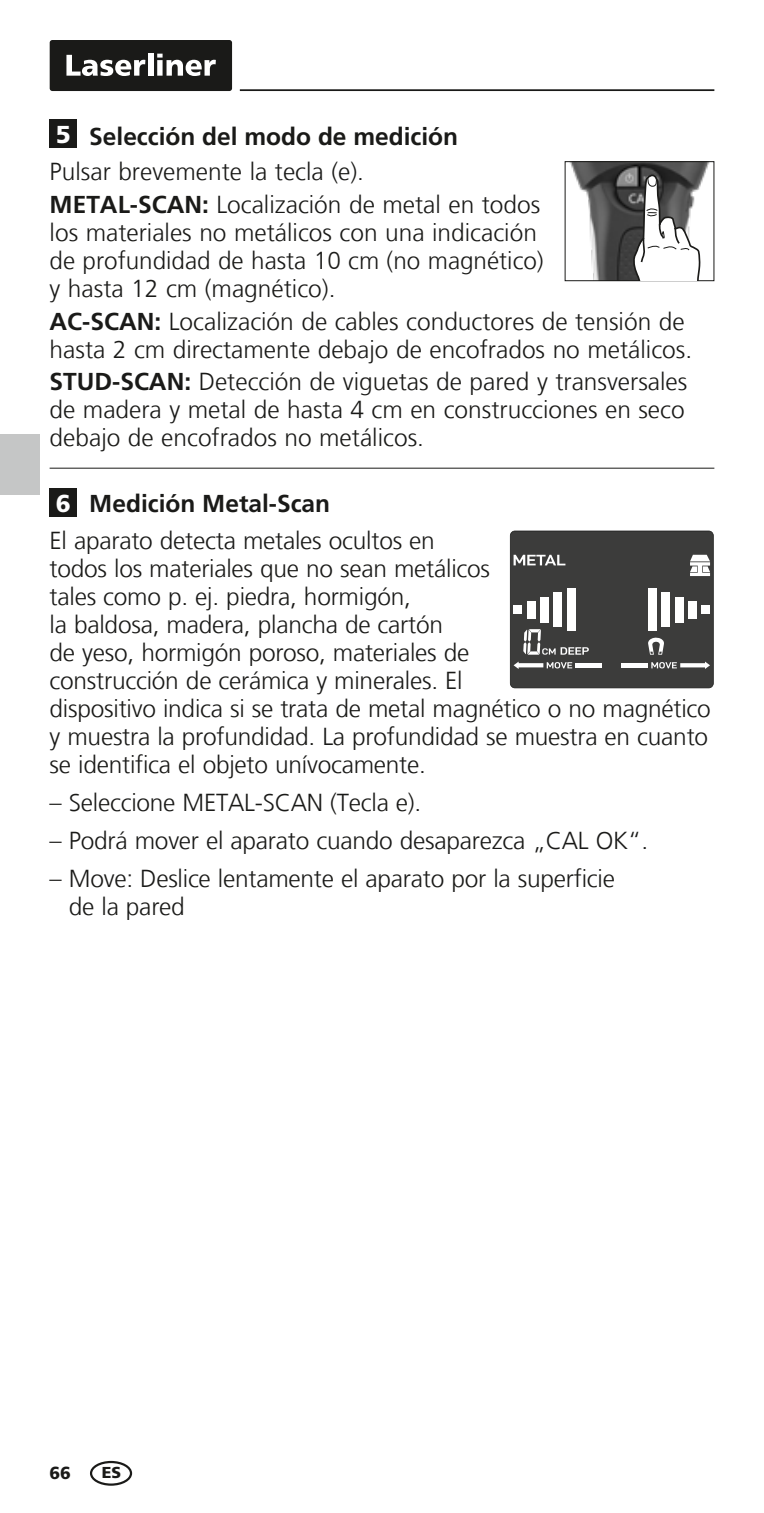
<style>
.page{position:relative;width:764px;height:1513px;background:#fff}
.page>*{position:absolute;margin:0;border:0;box-sizing:border-box;transform-origin:0 0}
.t1{font:300 24.5px/28px "Frutiger LT Com";letter-spacing:-.01em;color:#1a1a18}
.t2{font:700 24.5px "Frutiger LT Com";color:#1a1a18}
.t3{font:900 24.5px "Frutiger LT Com";color:#fff}
.t4{font:900 17.5px "Frutiger LT Com";color:#1a1a18}
.t5{font:900 15.75px "Frutiger LT Com";color:#1a1a18}
.s1{font-weight:700}
</style>
<div class="page">
<hr style="left:240px;top:89px;width:474px;height:2px;background:#1a1a18">
<div style="left:50px;top:40px;width:182px;height:51px;background:#1a1a18;border-radius:3px"></div>
<svg style="left:66px;top:55px;width:79px;height:21px"></svg>
<div style="left:148px;top:53px;width:5px;height:23px;background:#fff"></div>
<svg style="left:157px;top:54px;width:59px;height:22px"></svg>
<div style="left:50px;top:488px;width:27px;height:29px;background:#1a1a18"></div>
<div style="left:50px;top:119px;width:27px;height:29px;background:#1a1a18"></div>
<hr style="left:50px;top:468px;width:664px;height:1px;background:#1a1a18">
<img style="left:570px;top:163px;width:140px;height:116px">
<div style="left:565px;top:161px;width:149px;height:120px;border:1px solid #1a1a18"></div>
<svg style="left:633px;top:175px;width:67px;height:105px"></svg>
<svg style="left:510px;top:531px;width:204px;height:157px;background:#535352"></svg>
<div style="left:90px;top:1461px;width:42px;height:25px;border:2px solid #1a1a18;border-radius:50%"></div>
<div style="left:0;top:434px;width:40px;height:60px;background:#c5c6c6"></div>
<p class="t3" style="left:56px;top:119px;width:16px">5</p>
<p class="t2" style="left:89px;top:122px;width:370px">Selección del modo de medición</p>
<p class="t1" style="left:50px;top:155px;width:492px;line-height:32.9px">Pulsar brevemente la tecla (e).<br><span class="s1">METAL-SCAN:</span> Localización de metal en todos</p>
<p class="t1" style="left:50px;top:218px;width:496px">los materiales no metálicos con una indicación de profundidad de hasta 10 cm (no magnético) y hasta 12 cm (magnético).</p>
<p class="t1" style="left:50px;top:307px;width:644px"><span class="s1">AC-SCAN:</span> Localización de cables conductores de tensión de hasta 2 cm directamente debajo de encofrados no metálicos.</p>
<p class="t1" style="left:50px;top:368px;width:639px;text-align:justify"><span class="s1">STUD-SCAN:</span> Detección de viguetas de pared y transversales de madera y metal de hasta 4 cm en construcciones en seco debajo de encofrados no metálicos.</p>
<p class="t2" style="left:89px;top:489px;width:242px">Medición Metal-Scan</p>
<p class="t1" style="left:50px;top:527px;width:663px">El aparato detecta metales ocultos en<br>todos los materiales que no sean metálicos<br>tales como p. ej. piedra, hormigón,<br>la baldosa, madera, plancha de cartón<br>de yeso, hormigón poroso, materiales de<br>construcción de cerámica y minerales. El<br>dispositivo indica si se trata de metal magnético o no magnético y muestra la profundidad. La profundidad se muestra en cuanto se identifica el objeto unívocamente.</p>
<p class="t1" style="left:50px;top:789px;width:373px">– Seleccione METAL-SCAN (Tecla e).</p>
<p class="t1" style="left:50px;top:827px;width:600px">– Podrá mover el aparato cuando desaparezca „CAL OK“.</p>
<p class="t1" style="left:69px;top:865px;width:548px;text-indent:-19px">– Move: Deslice lentamente el aparato por la superficie de la pared</p>
<p class="t3" style="left:56px;top:489px;width:16px">6</p>
<p class="t4" style="left:50px;top:1462px;width:23px">66</p>
<p class="t5" style="left:102px;top:1463px;width:21px">ES</p>
</div>
